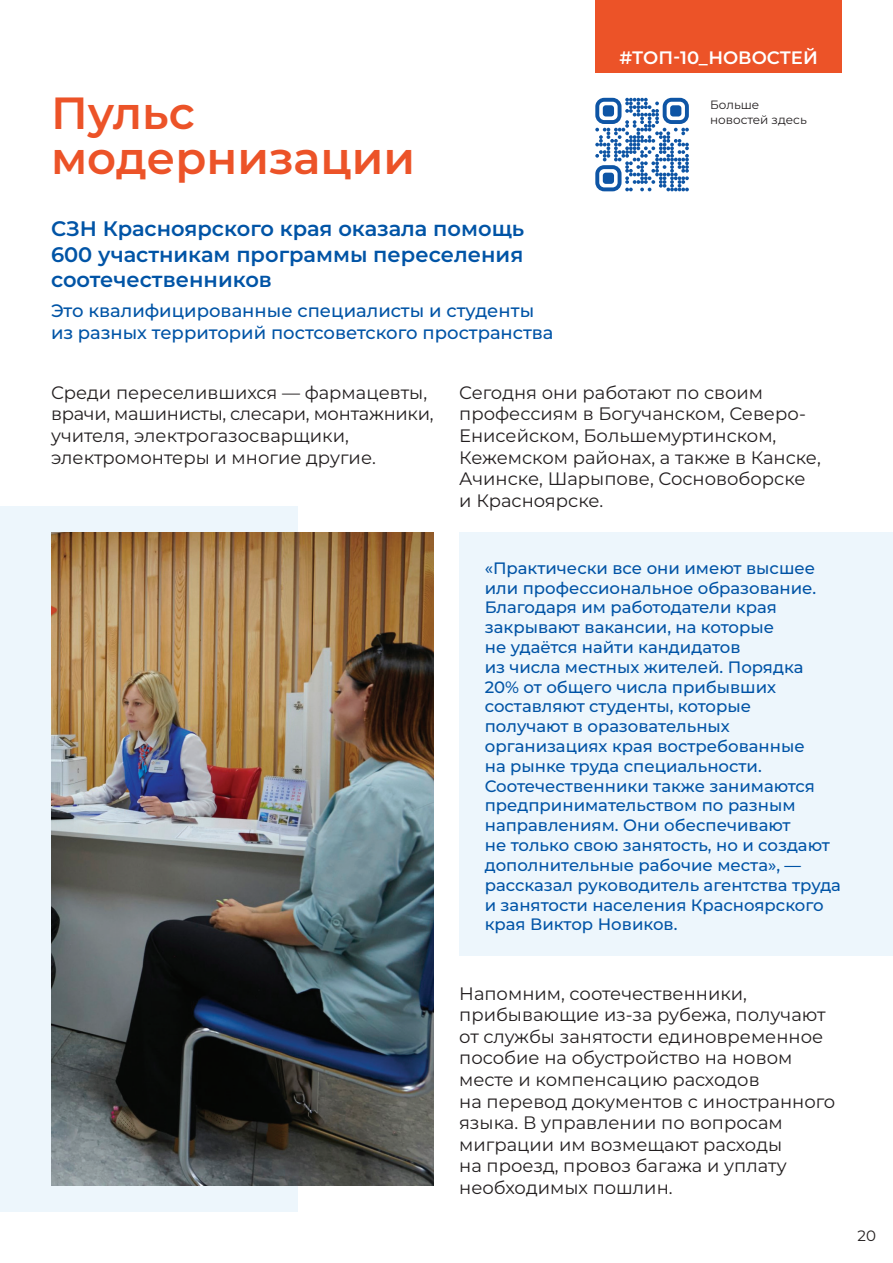
<style>
.page{position:relative;width:893px;height:1263px;background:#fff}
.page>*{position:absolute;margin:0;border:0;box-sizing:border-box;transform-origin:0 0}
.t1{font:600 45px "Montserrat";color:#ec5328}
.t2{font:600 21px/25.2px "Montserrat";color:#0154a6;text-align:justify}
.t3{font:18px/21.6px "Montserrat";color:#231f20}
.t4{font:500 18px/21.6px "Montserrat";color:#0154a6}
.t5{font:600 18px "Montserrat";color:#fff}
.t6{font:500 16.5px/19.8px "Montserrat";color:#0154a6}
.t7{font:15px "Montserrat";color:#231f20}
.t8{font:12px "Montserrat";color:#231f20}
</style>
<div class="page">
<div style="left:459px;top:532px;width:434px;height:424px;background:#edf6fc"></div>
<svg style="left:595px;top:98px;width:94px;height:93px"></svg>
<div style="left:595px;top:0;width:247px;height:72px;background:#ec5328"></div>
<div style="left:0;top:506px;width:298px;height:706px;background:#edf6fc"></div>
<img style="left:51px;top:532px;width:383px;height:654px">
<h1 class="t1" style="left:51px;top:83px;width:145px">Пульс</h1>
<h1 class="t1" style="left:51px;top:128px;width:366px">модернизации</h1>
<p class="t2" style="left:51px;top:216px;width:475px">СЗН Красноярского края оказала помощь 600 участникам программы переселения соотечественников</p>
<p class="t4" style="left:51px;top:299px;width:504px">Это квалифицированные специалисты и студенты из разных территорий постсоветского пространства</p>
<p class="t5" style="left:619px;top:45px;width:200px">#ТОП-10_НОВОСТЕЙ</p>
<p class="t8" style="left:710px;top:97px;width:51px">Больше</p>
<p class="t8" style="left:710px;top:112px;width:98px">новостей здесь</p>
<p class="t3" style="left:51px;top:381px;width:384px">Среди переселившихся — фармацевты, врачи, машинисты, слесари, монтажники, учителя, электрогазосварщики, электромонтеры и многие другие.</p>
<p class="t3" style="left:459px;top:381px;width:363px">Сегодня они работают по своим профессиям в Богучанском, Северо-<br>Енисейском, Большемуртинском,<br>Кежемском районах, а также в Канске,<br>Ачинске, Шарыпове, Сосновоборске и Красноярске.</p>
<p class="t6" style="left:485px;top:558px;width:358px">«Практически все они имеют высшее или профессиональное образование.<br>Благодаря им работодатели края закрывают вакансии, на которые<br>не удаётся найти кандидатов<br>из числа местных жителей. Порядка<br>20% от общего числа прибывших составляют студенты, которые<br>получают в оразовательных организациях края востребованные<br>на рынке труда специальности.<br>Соотечественники также занимаются предпринимательством по разным направлениям. Они обеспечивают<br>не только свою занятость, но и создают дополнительные рабочие места», — рассказал руководитель агентства труда и занятости населения Красноярского края Виктор Новиков.</p>
<p class="t3" style="left:459px;top:982px;width:378px">Напомним, соотечественники, прибывающие из-за рубежа, получают от службы занятости единовременное пособие на обустройство на новом месте и компенсацию расходов<br>на перевод документов с иностранного языка. В управлении по вопросам миграции им возмещают расходы<br>на проезд, провоз багажа и уплату необходимых пошлин.</p>
<p class="t7" style="left:857px;top:1226px;width:20px">20</p>
</div>
